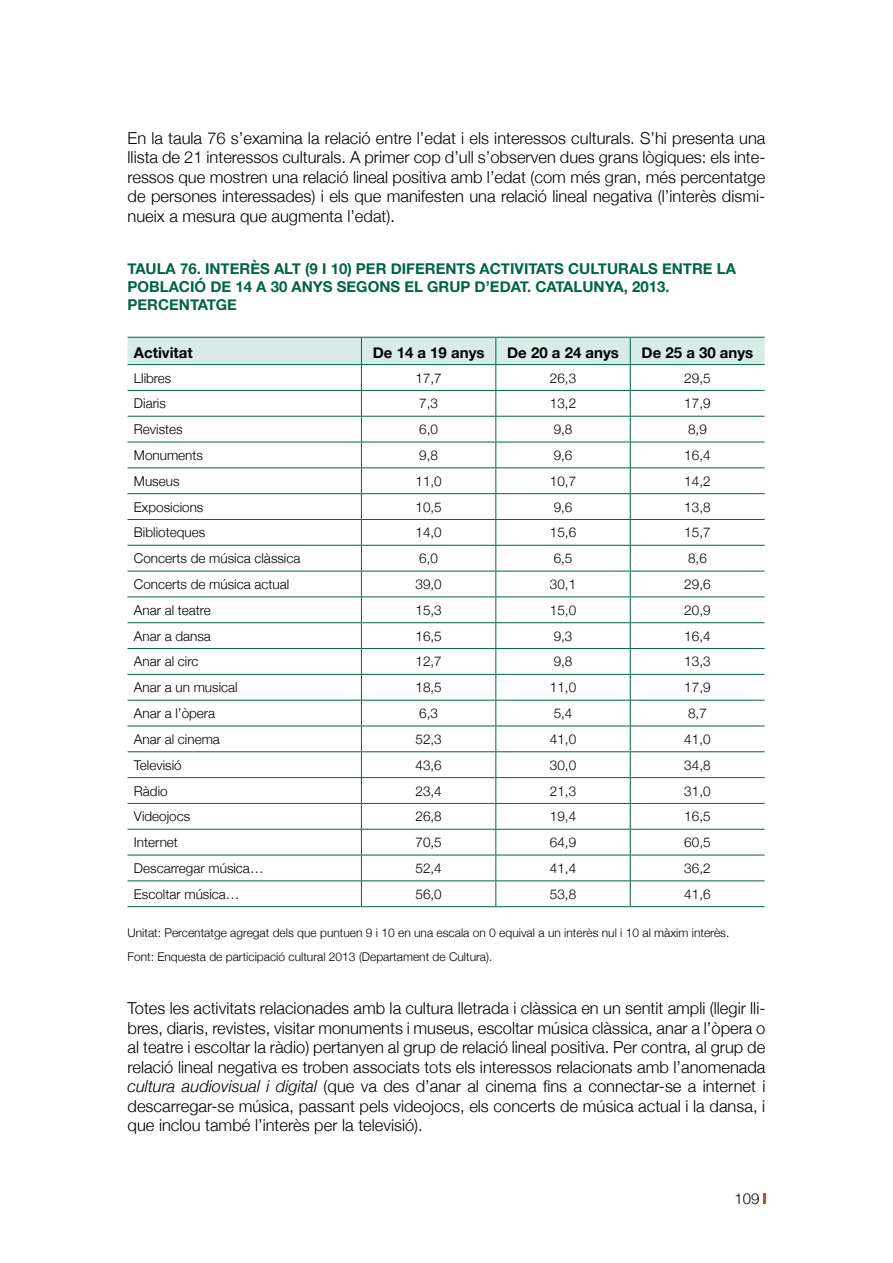
<style>
.page{position:relative;width:893px;height:1263px;background:#fff}
.page>*{position:absolute;margin:0;border:0;box-sizing:border-box;transform-origin:0 0}
.t1{font:300 16.5px/19.5px "Helvetica Neue";color:#000;text-align:justify}
.t2{font:700 15px/18px "Helvetica Neue";color:#006349}
.t3{font:700 15px "Helvetica Neue";color:#000}
.t4{font:300 15px "Helvetica Neue";color:#000}
.t5{font:300 13.5px "Helvetica Neue";color:#000}
.t6{font:300 12px/23.5px "Helvetica Neue";color:#000}
.s1{font-style:italic}
</style>
<div class="page">
<svg style="left:763px;top:1193px;width:2px;height:11px"></svg>
<hr style="left:128px;top:906px;width:233px;height:1px;background:#006349">
<hr style="left:361px;top:906px;width:135px;height:1px;background:#006349">
<hr style="left:496px;top:906px;width:134px;height:1px;background:#006349">
<hr style="left:630px;top:906px;width:135px;height:1px;background:#006349">
<svg style="left:128px;top:337px;width:637px;height:569px"></svg>
<hr style="left:128px;top:364px;width:233px;height:1px;background:#006349">
<p class="t1" style="left:128px;top:127px;width:639px">En la taula 76 s’examina la relació entre l’edat i els interessos culturals. S’hi presenta una llista de 21 interessos culturals. A primer cop d’ull s’observen dues grans lògiques: els inte&shy;ressos que mostren una relació lineal positiva amb l’edat (com més gran, més percentatge de persones interessades) i els que manifesten una relació lineal negativa (l’interès dismi&shy;nueix a mesura que augmenta l’edat).</p>
<p class="t2" style="left:128px;top:260px;width:610px">TAULA 76. INTERÈS ALT (9 I 10) PER DIFERENTS ACTIVITATS CULTURALS ENTRE LA<br>POBLACIÓ DE 14 A 30 ANYS SEGONS EL GRUP D’EDAT. CATALUNYA, 2013.<br>PERCENTATGE</p>
<p class="t3" style="left:134px;top:341px;width:60px">Activitat</p>
<p class="t3" style="left:373px;top:341px;width:113px">De 14 a 19 anys</p>
<p class="t3" style="left:507px;top:341px;width:113px">De 20 a 24 anys</p>
<p class="t3" style="left:642px;top:341px;width:113px">De 25 a 30 anys</p>
<p class="t5" style="left:134px;top:367px;width:39px">Llibres</p>
<p class="t5" style="left:415px;top:367px;width:28px">17,7</p>
<p class="t5" style="left:550px;top:367px;width:28px">26,3</p>
<p class="t5" style="left:684px;top:367px;width:28px">29,5</p>
<p class="t5" style="left:134px;top:393px;width:33px">Diaris</p>
<p class="t5" style="left:419px;top:393px;width:20px">7,3</p>
<p class="t5" style="left:550px;top:393px;width:28px">13,2</p>
<p class="t5" style="left:684px;top:393px;width:28px">17,9</p>
<p class="t5" style="left:134px;top:418px;width:50px">Revistes</p>
<p class="t5" style="left:419px;top:418px;width:20px">6,0</p>
<p class="t5" style="left:554px;top:418px;width:20px">9,8</p>
<p class="t5" style="left:688px;top:418px;width:20px">8,9</p>
<p class="t5" style="left:134px;top:444px;width:71px">Monuments</p>
<p class="t5" style="left:419px;top:444px;width:20px">9,8</p>
<p class="t5" style="left:554px;top:444px;width:20px">9,6</p>
<p class="t5" style="left:684px;top:444px;width:28px">16,4</p>
<p class="t5" style="left:134px;top:470px;width:47px">Museus</p>
<p class="t5" style="left:415px;top:470px;width:28px">11,0</p>
<p class="t5" style="left:550px;top:470px;width:28px">10,7</p>
<p class="t5" style="left:684px;top:470px;width:28px">14,2</p>
<p class="t5" style="left:134px;top:496px;width:71px">Exposicions</p>
<p class="t5" style="left:415px;top:496px;width:28px">10,5</p>
<p class="t5" style="left:554px;top:496px;width:20px">9,6</p>
<p class="t5" style="left:684px;top:496px;width:28px">13,8</p>
<p class="t5" style="left:134px;top:522px;width:73px">Biblioteques</p>
<p class="t5" style="left:415px;top:522px;width:28px">14,0</p>
<p class="t5" style="left:550px;top:522px;width:28px">15,6</p>
<p class="t5" style="left:684px;top:522px;width:28px">15,7</p>
<p class="t5" style="left:134px;top:547px;width:168px">Concerts de música clàssica</p>
<p class="t5" style="left:419px;top:547px;width:20px">6,0</p>
<p class="t5" style="left:554px;top:547px;width:20px">6,5</p>
<p class="t5" style="left:688px;top:547px;width:20px">8,6</p>
<p class="t5" style="left:134px;top:573px;width:157px">Concerts de música actual</p>
<p class="t5" style="left:415px;top:573px;width:28px">39,0</p>
<p class="t5" style="left:550px;top:573px;width:28px">30,1</p>
<p class="t5" style="left:684px;top:573px;width:28px">29,6</p>
<p class="t5" style="left:134px;top:599px;width:79px">Anar al teatre</p>
<p class="t5" style="left:415px;top:599px;width:28px">15,3</p>
<p class="t5" style="left:550px;top:599px;width:28px">15,0</p>
<p class="t5" style="left:684px;top:599px;width:28px">20,9</p>
<p class="t5" style="left:134px;top:625px;width:79px">Anar a dansa</p>
<p class="t5" style="left:415px;top:625px;width:28px">16,5</p>
<p class="t5" style="left:554px;top:625px;width:20px">9,3</p>
<p class="t5" style="left:684px;top:625px;width:28px">16,4</p>
<p class="t5" style="left:134px;top:651px;width:66px">Anar al circ</p>
<p class="t5" style="left:415px;top:651px;width:28px">12,7</p>
<p class="t5" style="left:554px;top:651px;width:20px">9,8</p>
<p class="t5" style="left:684px;top:651px;width:28px">13,3</p>
<p class="t5" style="left:134px;top:677px;width:105px">Anar a un musical</p>
<p class="t5" style="left:415px;top:677px;width:28px">18,5</p>
<p class="t5" style="left:550px;top:677px;width:28px">11,0</p>
<p class="t5" style="left:684px;top:677px;width:28px">17,9</p>
<p class="t5" style="left:134px;top:702px;width:83px">Anar a l’òpera</p>
<p class="t5" style="left:419px;top:702px;width:20px">6,3</p>
<p class="t5" style="left:554px;top:702px;width:20px">5,4</p>
<p class="t5" style="left:688px;top:702px;width:20px">8,7</p>
<p class="t5" style="left:134px;top:728px;width:88px">Anar al cinema</p>
<p class="t5" style="left:415px;top:728px;width:28px">52,3</p>
<p class="t5" style="left:550px;top:728px;width:28px">41,0</p>
<p class="t5" style="left:684px;top:728px;width:28px">41,0</p>
<p class="t5" style="left:134px;top:754px;width:49px">Televisió</p>
<p class="t5" style="left:415px;top:754px;width:28px">43,6</p>
<p class="t5" style="left:550px;top:754px;width:28px">30,0</p>
<p class="t5" style="left:684px;top:754px;width:28px">34,8</p>
<p class="t5" style="left:134px;top:780px;width:35px">Ràdio</p>
<p class="t5" style="left:415px;top:780px;width:28px">23,4</p>
<p class="t5" style="left:550px;top:780px;width:28px">21,3</p>
<p class="t5" style="left:684px;top:780px;width:28px">31,0</p>
<p class="t5" style="left:134px;top:806px;width:58px">Videojocs</p>
<p class="t5" style="left:415px;top:806px;width:28px">26,8</p>
<p class="t5" style="left:550px;top:806px;width:28px">19,4</p>
<p class="t5" style="left:684px;top:806px;width:28px">16,5</p>
<p class="t5" style="left:134px;top:831px;width:45px">Internet</p>
<p class="t5" style="left:415px;top:831px;width:28px">70,5</p>
<p class="t5" style="left:550px;top:831px;width:28px">64,9</p>
<p class="t5" style="left:684px;top:831px;width:28px">60,5</p>
<p class="t5" style="left:134px;top:857px;width:131px">Descarregar música…</p>
<p class="t5" style="left:415px;top:857px;width:28px">52,4</p>
<p class="t5" style="left:550px;top:857px;width:28px">41,4</p>
<p class="t5" style="left:684px;top:857px;width:28px">36,2</p>
<p class="t5" style="left:134px;top:883px;width:107px">Escoltar música…</p>
<p class="t5" style="left:415px;top:883px;width:28px">56,0</p>
<p class="t5" style="left:550px;top:883px;width:28px">53,8</p>
<p class="t5" style="left:684px;top:883px;width:28px">41,6</p>
<p class="t6" style="left:128px;top:920px;width:603px">Unitat: Percentatge agregat dels que puntuen 9 i 10 en una escala on 0 equival a un interès nul i 10 al màxim interès.<br>Font: Enquesta de participació cultural 2013 (Departament de Cultura).</p>
<p class="t1" style="left:128px;top:997px;width:639px">Totes les activitats relacionades amb la cultura lletrada i clàssica en un sentit ampli (llegir lli&shy;bres, diaris, revistes, visitar monuments i museus, escoltar música clàssica, anar a l’òpera o al teatre i escoltar la ràdio) pertanyen al grup de relació lineal positiva. Per contra, al grup de relació lineal negativa es troben associats tots els interessos relacionats amb l’anomenada <span class="s1">cultura audiovisual i digital</span> (que va des d’anar al cinema fins a connectar-se a internet i descarregar-se música, passant pels videojocs, els concerts de música actual i la dansa, i que inclou també l’interès per la televisió).</p>
<p class="t4" style="left:734px;top:1186px;width:27px">109</p>
</div>
